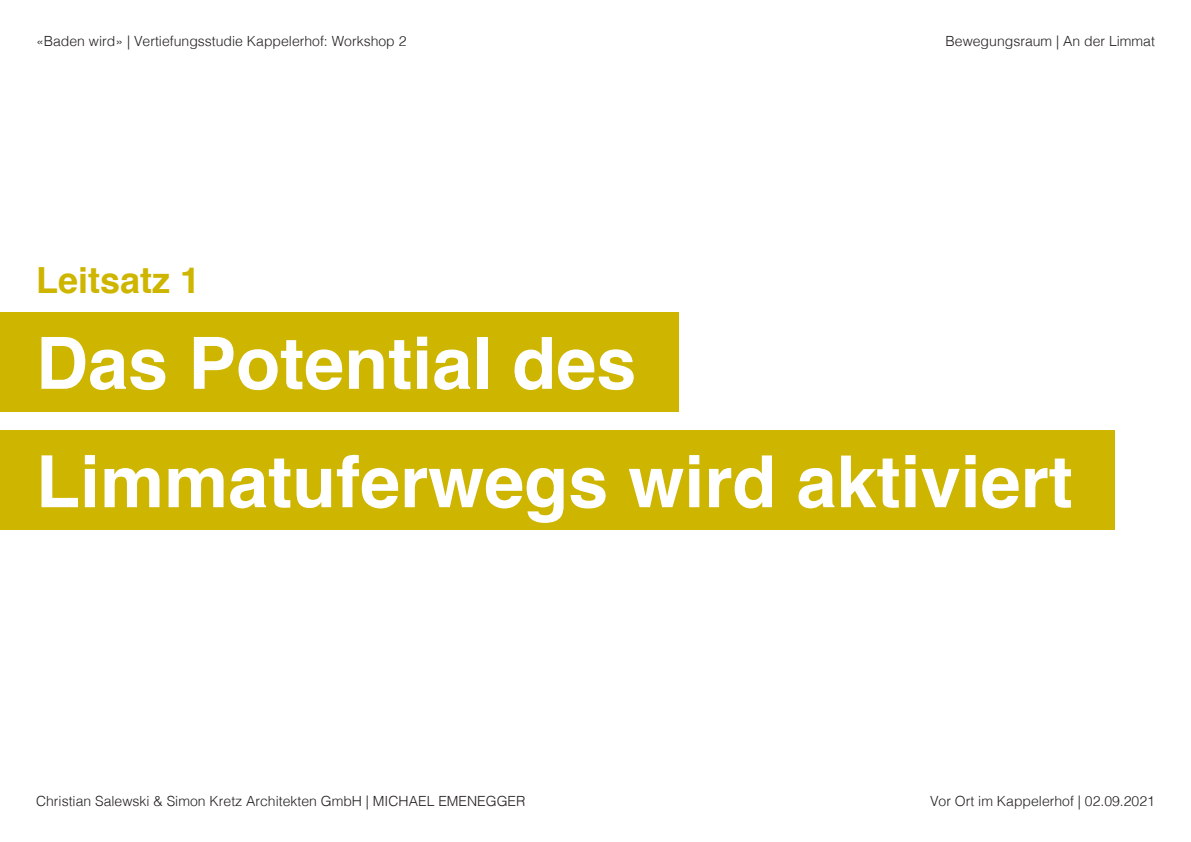
<style>
.page{position:relative;width:1191px;height:842px;background:#fff}
.page>*{position:absolute;margin:0;border:0;box-sizing:border-box;transform-origin:0 0}
.t1{font:700 72px/118.4px "Helvetica";color:#fff}
.t2{font:700 36px "Helvetica";color:#ceb500}
.t3{font:300 14px "Helvetica";color:#231f20}
</style>
<div class="page">
<div style="left:0;top:312px;width:679px;height:99px;background:#ceb500"></div>
<div style="left:0;top:430px;width:1115px;height:100px;background:#ceb500"></div>
<p class="t3" style="left:36px;top:29px;width:372px">«Baden wird» | Vertiefungsstudie Kappelerhof: Workshop 2</p>
<h2 class="t2" style="left:36px;top:251px;width:166px">Leitsatz 1</h2>
<p class="t3" style="left:945px;top:29px;width:211px">Bewegungsraum | An der Limmat</p>
<h1 class="t1" style="left:36px;top:305px;width:1038px">Das Potential des<br>Limmatuferwegs wird aktiviert</h1>
<p class="t3" style="left:36px;top:789px;width:491px">Christian Salewski &amp; Simon Kretz Architekten GmbH | MICHAEL EMENEGGER</p>
<p class="t3" style="left:930px;top:789px;width:226px">Vor Ort im Kappelerhof | 02.09.2021</p>
</div>
